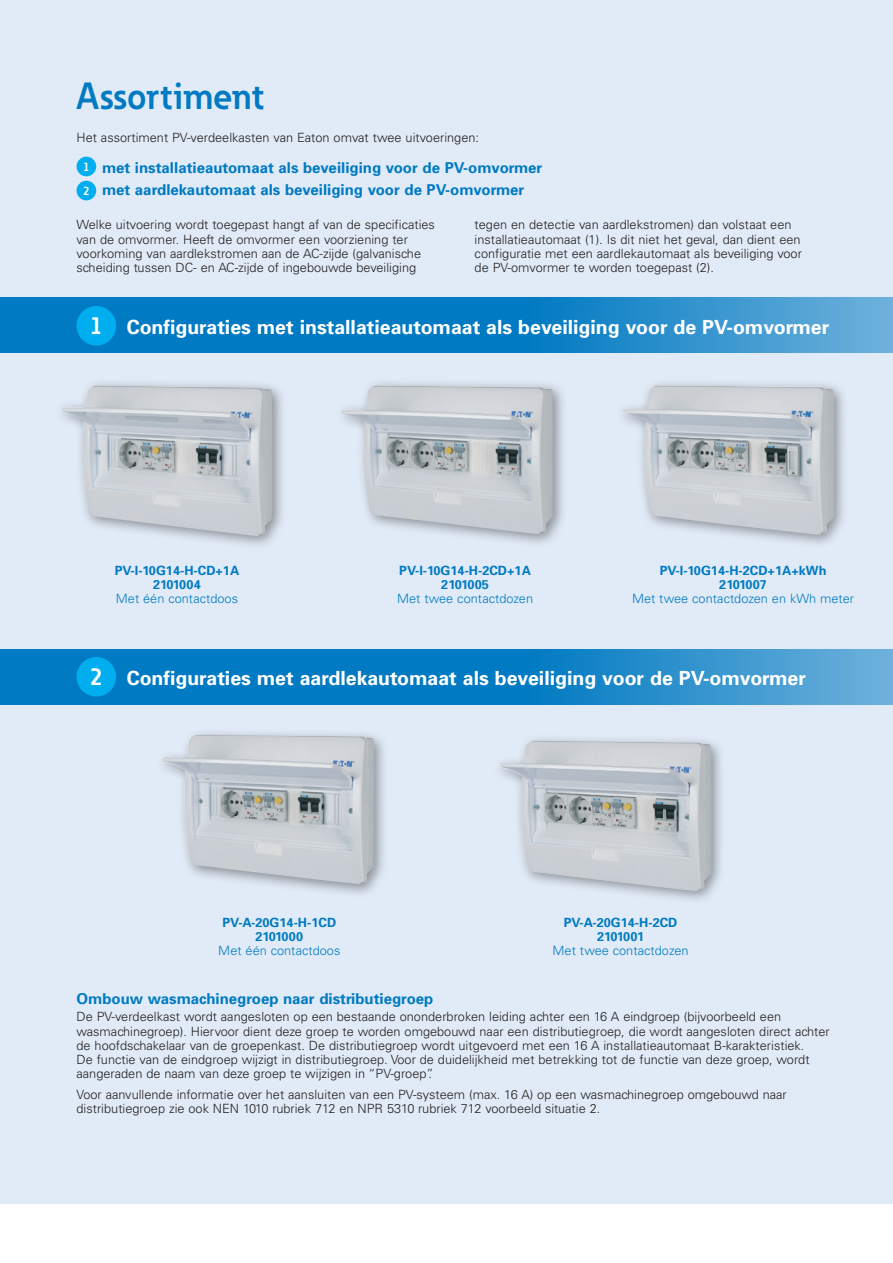
<style>
.page{position:relative;width:893px;height:1263px;background:#fff}
.page>*{position:absolute;margin:0;border:0;box-sizing:border-box;transform-origin:0 0}
.t1{font:700 37.35px "Eaton";color:#007ac2;scale:.95 1}
.t2{font:700 24.3px "Eaton";color:#fff}
.Body_Copy{font:700 19.5px "Univers";color:#fff}
.Body_Copy-2{font:700 15px "Univers";color:#007ac2}
.Body_Copy-3{font:300 12.75px/14.2px "Univers";color:#231f20}
.Body_Copy-4{font:300 12.75px "Univers";color:#007ac2}
.Body_Copy-5{font:700 12.75px "Univers";color:#007ac2}
.Body_Copy-6{font:700 12.75px "Univers";letter-spacing:-.025em;color:#007ac2}
.Body_Copy-7{font:700 12.75px "Univers";letter-spacing:-.055em;color:#007ac2}
.t3{font:700 12.15px "Eaton";color:#fff}
</style>
<div class="page">
<div style="left:0;top:0;width:893px;height:1203px;background:#e1ebf7"></div>
<svg style="left:0;top:298px;width:893px;height:55px;fill:#007ac2"></svg>
<div style="left:77px;top:306px;width:39px;height:40px;background:#00aeef;border-radius:50%"></div>
<div style="left:77px;top:157px;width:19px;height:19px;background:#00aeef;border-radius:50%"></div>
<div style="left:77px;top:181px;width:19px;height:19px;background:#00aeef;border-radius:50%"></div>
<svg style="left:0;top:649px;width:893px;height:56px;fill:#007ac2"></svg>
<div style="left:77px;top:657px;width:39px;height:39px;background:#00aeef;border-radius:50%"></div>
<div style="left:334px;top:378px;width:233px;height:170px;background:#231f20;opacity:.45"></div>
<img style="left:341px;top:385px;width:212px;height:149px">
<div style="left:615px;top:378px;width:234px;height:171px;background:#231f20;opacity:.45"></div>
<img style="left:622px;top:385px;width:212px;height:150px">
<div style="left:155px;top:727px;width:234px;height:171px;background:#231f20;opacity:.45"></div>
<img style="left:162px;top:735px;width:212px;height:149px">
<div style="left:492px;top:733px;width:234px;height:172px;background:#231f20;opacity:.45"></div>
<img style="left:499px;top:741px;width:213px;height:150px">
<div style="left:54px;top:378px;width:233px;height:172px;background:#231f20;opacity:.45"></div>
<img style="left:61px;top:385px;width:211px;height:151px">
<p class="t1" style="left:77px;top:73px;width:198px">Assortiment</p>
<p class="Body_Copy-3" style="left:77px;top:130px;width:404px">Het assortiment PV-verdeelkasten van Eaton omvat twee uitvoeringen:</p>
<p class="Body_Copy-2" style="left:102px;top:158px;width:442px">met installatieautomaat als beveiliging voor de PV-omvormer</p>
<p class="Body_Copy-2" style="left:102px;top:180px;width:424px">met aardlekautomaat als beveiliging voor de PV-omvormer</p>
<p class="Body_Copy-3" style="left:77px;top:217px;width:360px">Welke uitvoering wordt toegepast hangt af van de specificaties van de omvormer. Heeft de omvormer een voorziening ter voorkoming van aardlekstromen aan de AC-zijde (galvanische scheiding tussen DC- en AC-zijde of ingebouwde beveiliging</p>
<p class="Body_Copy-3" style="left:475px;top:217px;width:329px">tegen en detectie van aardlekstromen) dan volstaat een installatieautomaat (1). Is dit niet het geval, dan dient een configuratie met een aardlekautomaat als beveiliging voor de PV-omvormer te worden toegepast (2).</p>
<p class="t3" style="left:83px;top:159px;width:8px">1</p>
<p class="t3" style="left:83px;top:183px;width:8px">2</p>
<p class="t2" style="left:90px;top:310px;width:15px">1</p>
<p class="Body_Copy" style="left:127px;top:314px;width:704px">Configuraties met installatieautomaat als beveiliging voor de PV-omvormer</p>
<p class="Body_Copy-5" style="left:115px;top:562px;width:126px">PV-I-10G14-H-CD+1A</p>
<p class="Body_Copy-6" style="left:153px;top:576px;width:49px">2101004</p>
<p class="Body_Copy-4" style="left:116px;top:591px;width:124px">Met één contactdoos</p>
<p class="Body_Copy-5" style="left:399px;top:562px;width:133px">PV-I-10G14-H-2CD+1A</p>
<p class="Body_Copy-6" style="left:441px;top:576px;width:49px">2101005</p>
<p class="Body_Copy-4" style="left:397px;top:591px;width:138px">Met twee contactdozen</p>
<p class="Body_Copy-5" style="left:660px;top:562px;width:168px">PV-I-10G14-H-2CD+1A+kWh</p>
<p class="Body_Copy-6" style="left:719px;top:576px;width:49px">2101007</p>
<p class="Body_Copy-4" style="left:632px;top:591px;width:224px">Met twee contactdozen en kWh meter</p>
<p class="t2" style="left:90px;top:661px;width:15px">2</p>
<p class="Body_Copy" style="left:127px;top:665px;width:681px">Configuraties met aardlekautomaat als beveiliging voor de PV-omvormer</p>
<p class="Body_Copy-5" style="left:223px;top:914px;width:115px">PV-A-20G14-H-1CD</p>
<p class="Body_Copy-6" style="left:255px;top:928px;width:49px">2101000</p>
<p class="Body_Copy-4" style="left:218px;top:943px;width:124px">Met één contactdoos</p>
<p class="Body_Copy-5" style="left:564px;top:914px;width:115px">PV-A-20G14-H-2CD</p>
<p class="Body_Copy-7" style="left:597px;top:928px;width:48px">2101001</p>
<p class="Body_Copy-4" style="left:553px;top:943px;width:138px">Met twee contactdozen</p>
<p class="Body_Copy-2" style="left:77px;top:989px;width:358px">Ombouw wasmachinegroep naar distributiegroep</p>
<p class="Body_Copy-3" style="left:77px;top:1009px;width:755px">De PV-verdeelkast wordt aangesloten op een bestaande ononderbroken leiding achter een 16 A eindgroep (bijvoorbeeld een wasmachinegroep). Hiervoor dient deze groep te worden omgebouwd naar een distributiegroep, die wordt aangesloten direct achter de hoofdschakelaar van de groepenkast. De distributiegroep wordt uitgevoerd met een 16 A installatieautomaat B-karakteristiek.<br>De functie van de eindgroep wijzigt in distributiegroep. Voor de duidelijkheid met betrekking tot de functie van deze groep, wordt aangeraden de naam van deze groep te wijzigen in “PV-groep”.</p>
<p class="Body_Copy-3" style="left:77px;top:1087px;width:712px">Voor aanvullende informatie over het aansluiten van een PV-systeem (max. 16 A) op een wasmachinegroep omgebouwd naar distributiegroep zie ook NEN 1010 rubriek 712 en NPR 5310 rubriek 712 voorbeeld situatie 2.</p>
</div>
